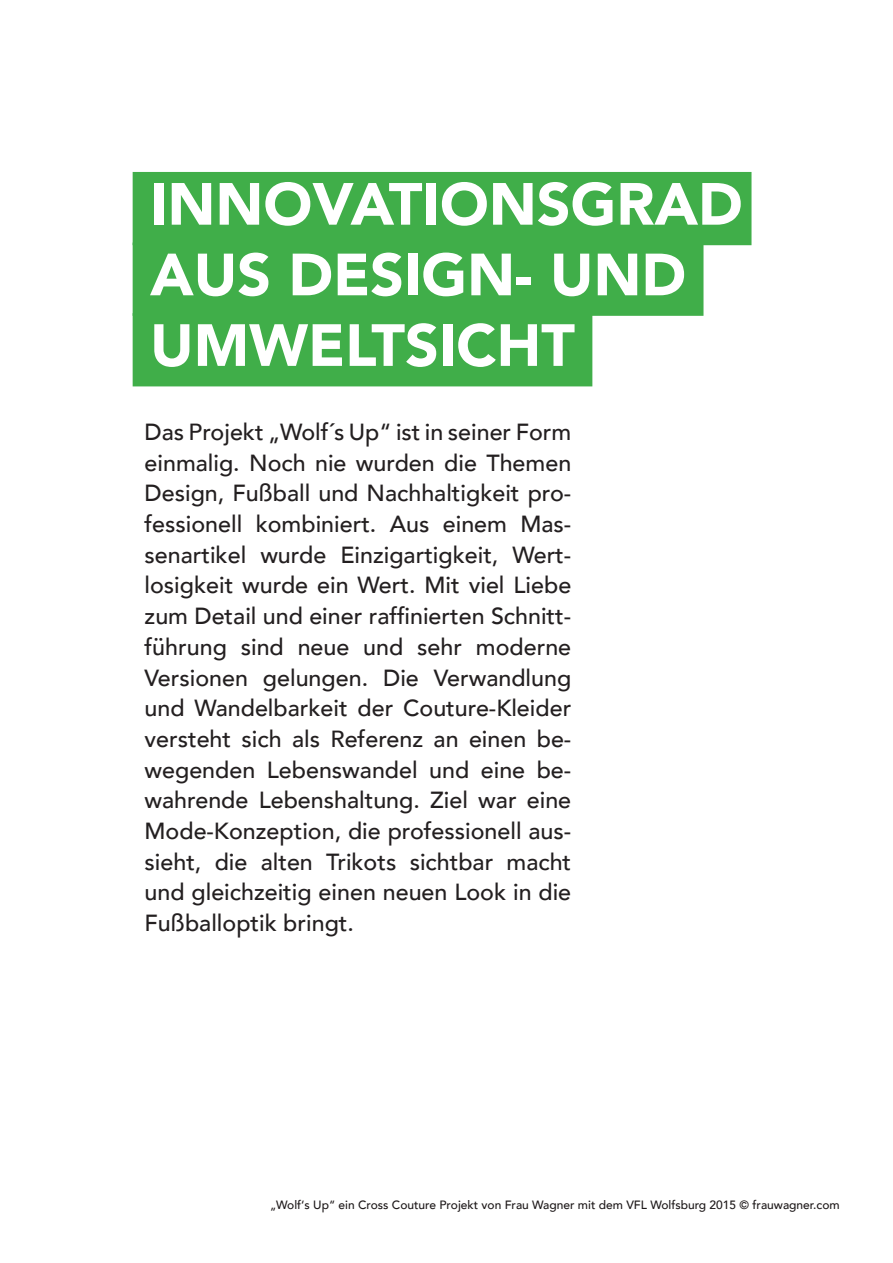
<style>
.page{position:relative;width:893px;height:1263px;background:#fff}
.page>*{position:absolute;margin:0;border:0;box-sizing:border-box;transform-origin:0 0}
.t1{font:900 58.8px/70.7px "Avenir";color:#fff}
.t2{font:500 23.25px/30.8px "Avenir";color:#231f20;text-align:justify}
.t3{font:500 12px "Avenir";color:#1d1819}
</style>
<div class="page">
<div style="left:133px;top:172px;width:618px;height:73px;background:#40ae49"></div>
<div style="left:133px;top:243px;width:570px;height:73px;background:#40ae49"></div>
<div style="left:133px;top:313px;width:459px;height:73px;background:#40ae49"></div>
<h1 class="t1" style="left:150px;top:171px;width:594px">INNOVATIONSGRAD<br>AUS DESIGN- UND<br>UMWELTSICHT</h1>
<p class="t2" style="left:145px;top:417px;width:428px">Das Projekt „Wolf´s Up“ ist in seiner Form einmalig. Noch nie wurden die Themen Design, Fußball und Nachhaltigkeit pro&shy;fessionell kombiniert. Aus einem Mas&shy;senartikel wurde Einzigartigkeit, Wert&shy;losigkeit wurde ein Wert. Mit viel Liebe zum Detail und einer raffinierten Schnitt&shy;führung sind neue und sehr moderne Versionen gelungen. Die Verwandlung und Wandelbarkeit der Couture-Kleider versteht sich als Referenz an einen be&shy;wegenden Lebenswandel und eine be&shy;wahrende Lebenshaltung. Ziel war eine Mode-Konzeption, die professionell aus&shy;sieht, die alten Trikots sichtbar macht und gleichzeitig einen neuen Look in die Fußballoptik bringt.</p>
<p class="t3" style="left:270px;top:1197px;width:571px">„Wolf‘s Up“ ein Cross Couture Projekt von Frau Wagner mit dem VFL Wolfsburg 2015 © frauwagner.com</p>
</div>
